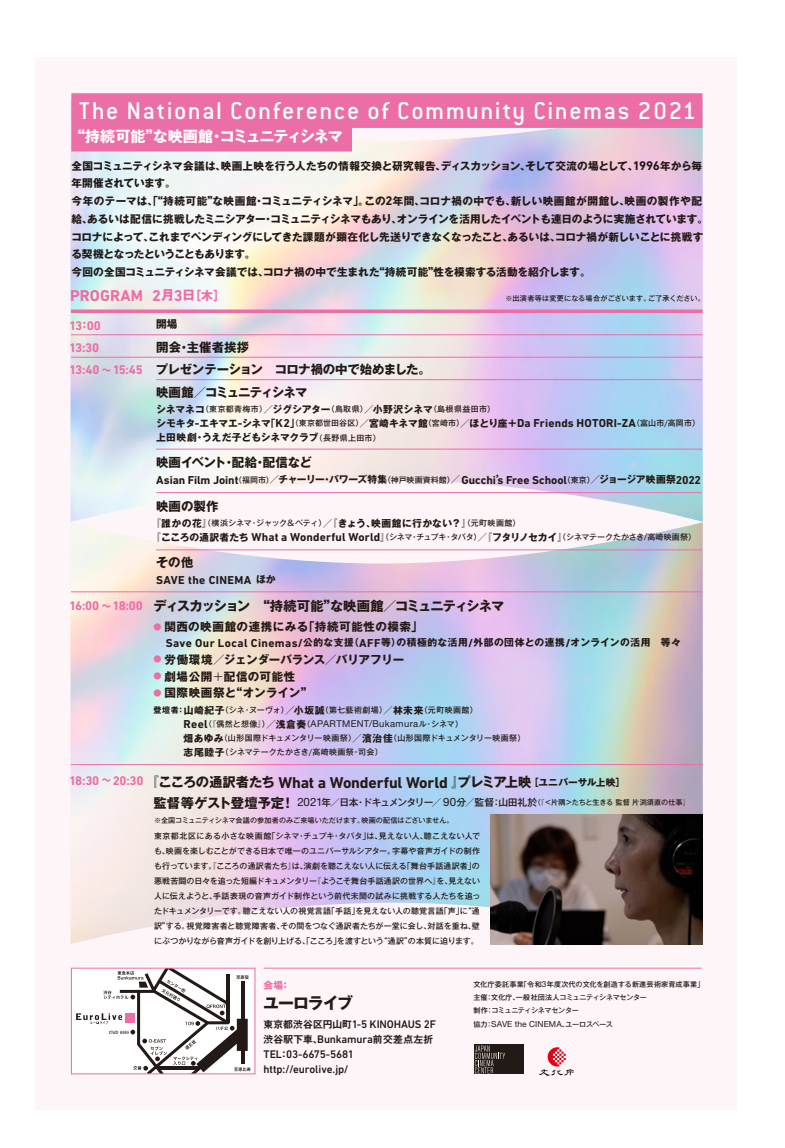
<style>
.page{position:relative;width:785px;height:1148px;background:#fff}
.page>*{position:absolute;margin:0;border:0;box-sizing:border-box;transform-origin:0 0}
.t1{font:500 26.62px "Conduit ITC Pro";letter-spacing:.06em;color:#fff}
.t2{font:700 16px "DIN Next LT Pro";letter-spacing:-.015em;color:#231916}
.t3{font:700 16px "DIN Next LT Pro";letter-spacing:.005em;color:#eb6ea6}
.t4{font:700 16px "Gothic MB101 Pro";letter-spacing:-.075em;color:#231916}
.t5{font:700 15px "Gothic MB101 Pro";letter-spacing:-.065em;color:#fff}
.t6{font:700 13.25px "Gothic MB101 Pro";letter-spacing:-.08em;color:#231916}
.t7{font:700 12.75px/22.1px "DIN Next LT Pro";letter-spacing:-.05em;color:#eb6ea6}
.t8{font:700 12.38px/22.1px "Gothic MB101 Pro";letter-spacing:-.01em;color:#231916}
.t9{font:700 12.38px "Gothic MB101 Pro";letter-spacing:-.07em;color:#231916}
.t10{font:700 12px "Gothic MB101 Pro";color:#eb6ea6}
.t11{font:700 11.75px "DIN Next LT Pro";letter-spacing:-.005em;color:#231916}
.t12{font:700 11.75px "DIN Next LT Pro";letter-spacing:.035em;color:#231916}
.t13{font:700 11.5px "Gothic MB101 Pro";letter-spacing:.045em;color:#231916}
.t14{font:700 11.5px "Gothic MB101 Pro";letter-spacing:-.01em;color:#231916}
.t15{font:500 11.25px/15px "DIN Next LT Pro";letter-spacing:-.01em;color:#231916}
.t16{font:700 10.62px/17.8px "Gothic MB101 Pro";letter-spacing:-.015em;color:#231916}
.t17{font:700 9.75px/14.1px "Gothic MB101 Pro";color:#231916}
.t18{font:500 9.75px "Gothic MB101 Pro";letter-spacing:-.065em;color:#231916}
.t19{font:700 9.75px "Gothic MB101 Pro";letter-spacing:.055em;color:#231916}
.t20{font:700 9.75px "Gothic MB101 Pro De";letter-spacing:.03em;color:#231916}
.t21{font:700 9.75px "Gothic MB101 Pro";color:#eb6ea6}
.t22{font:9.38px "Helvetica Neue LT Std";letter-spacing:.04em;color:#231916}
.t23{font:8.38px "Helvetica Neue LT Std";letter-spacing:.015em;color:#231916}
.t24{font:500 8px/15px "Gothic MB101 Pro";color:#231916;text-align:justify}
.t25{font:500 8px/14.1px "Gothic MB101 Pro";letter-spacing:-.02em;color:#231916}
.t26{font:500 8px "Gothic MB101 Pro";letter-spacing:.05em;color:#231916}
.t27{font:500 8px "Gothic MB101 Pro";letter-spacing:.045em;color:#231916}
.t28{font:500 7.12px/13.2px "Gothic MB101 Pro";color:#231916}
.t29{font:500 7.12px "Gothic MB101 Pro";letter-spacing:.03em;color:#231916}
.s1{font-family:"DIN Next LT Pro";font-size:12.75px}
.s2{font-family:"DIN Next LT Pro";font-size:16px}
.s3{font-size:13.25px}
.s4{font-family:"Gothic MB101 Pro";font-size:10.62px}
.s5{font-weight:700;font-size:9.75px}
.s6{font-family:"DIN Next LT Pro";font-size:11.75px}
.s7{font-weight:500;font-size:8px}
.s8{font-family:"Helvetica Neue LT Std";font-weight:400;font-size:9.38px}
.s9{font-family:"Gothic MB101 Pro";font-weight:500;font-size:8px}
.s10{font-family:"Gothic MB101 Pro";font-size:9.75px}
.s11{font-family:"DIN Next LT Pro";font-weight:700;font-size:11.75px}
.s12{font-size:8px;color:#eb6ea6}
.s13{font-family:"Koz Go Pr 6 N";font-weight:400}
.s14{font-weight:700}
.s15{font-family:"Gothic MB101 Pro";font-weight:700;font-size:9.75px}
.s16{font-family:"DIN Next LT Pro";font-size:12.75px;color:#eb6ea6}
.s17{font-size:10.62px;color:#eb6ea6}
.s18{font-family:"Gothic MB101 Pro";font-size:13.25px}
.s19{font-weight:700;font-size:13.25px}
.s20{font-family:"Helvetica Neue LT Std";font-weight:400;font-size:11.5px}
.s21{font-size:7.12px}
.s22{font-family:"Gothic MB101 Pro De";font-weight:700;font-size:9.75px}
.s23{font-family:"DIN Next LT Pro";font-weight:500;font-size:11.25px}
.s24{font-family:"Helvetica Neue LT Std";font-weight:400;font-size:8.38px}
.s25{font-family:"Gothic MB101 Pro";font-weight:500;font-size:7.12px}
</style>
<div class="page">
<div style="left:36px;top:58px;width:701px;height:1052px;background:#fef5f8"></div>
<img style="left:70px;top:100px;width:633px;height:844px">
<svg style="left:71px;top:93px;width:631px;height:58px;background:#e986b4"></svg>
<svg style="left:71px;top:309px;width:631px;height:4px;background:#e87cae"></svg>
<hr style="left:71px;top:591px;width:631px;height:1px;background:#eb6ea6">
<hr style="left:71px;top:764px;width:631px;height:1px;background:#eb6ea6">
<hr style="left:263px;top:968px;width:438px;height:1px;background:#eb6ea6">
<hr style="left:71px;top:334px;width:631px;height:1px;background:#eb6ea6">
<hr style="left:71px;top:357px;width:631px;height:1px;background:#eb6ea6">
<hr style="left:156px;top:449px;width:546px;height:1px;background:#eb6ea6">
<hr style="left:156px;top:492px;width:546px;height:1px;background:#eb6ea6">
<hr style="left:156px;top:550px;width:546px;height:1px;background:#eb6ea6">
<hr style="left:156px;top:379px;width:546px;height:1px;background:#eb6ea6">
<div style="left:474px;top:1044px;width:50px;height:30px;background:#231916"></div>
<svg style="left:475px;top:1045px;width:30px;height:28px"></svg>
<svg style="left:539px;top:1047px;width:35px;height:29px"></svg>
<img style="left:491px;top:814px;width:211px;height:130px">
<div style="left:71px;top:968px;width:184px;height:106px;background:#fff"></div>
<svg style="left:76px;top:970px;width:175px;height:102px"></svg>
<div style="left:71px;top:968px;width:184px;height:106px;border:1px solid #eb6ea6"></div>
<h1 class="t1" style="left:79px;top:95px;width:618px">The National Conference of Community Cinemas 2021</h1>
<h3 class="t5" style="left:70px;top:124px;width:274px">“持続可能”な映画館・コミュニティシネマ</h3>
<p class="t16" style="left:71px;top:155px;width:638px">全国コミュニティシネマ会議は、映画上映を行う人たちの情報交換と研究報告、ディスカッション、そして交流の場として、<span class="s1">1996</span>年から毎年開催されています。<br>今年のテーマは、「“持続可能”な映画館・コミュニティシネマ」。この<span class="s1">2</span>年間、コロナ禍の中でも、新しい映画館が開館し、映画の製作や配給、あるいは配信に挑戦したミニシアター・コミュニティシネマもあり、オンラインを活用したイベントも連日のように実施されています。コロナによって、これまでペンディングにしてきた課題が顕在化し先送りできなくなったこと、あるいは、コロナ禍が新しいことに挑戦する契機となったということもあります。<br>今回の全国コミュニティシネマ会議では、コロナ禍の中で生まれた“持続可能”性を模索する活動を紹介します。</p>
<h2 class="t3" style="left:70px;top:287px;width:74px">PROGRAM</h2>
<h3 class="t10" style="left:152px;top:285px;width:75px"><span class="s2">2</span><span class="s3">月</span><span class="s2">3</span><span class="s3">日</span>［木］</h3>
<p class="t29" style="left:505px;top:293px;width:201px">※出演者等は変更になる場合がございます。ご了承ください。</p>
<h3 class="t7" style="left:69px;top:314px;width:75px">13<span class="s4">：</span>00<br>13:30<br>13:40 <span class="s4">～</span>15:45</h3>
<h3 class="t16" style="left:156px;top:314px;width:23px">開場</h3>
<h3 class="t8" style="left:156px;top:334px;width:276px">開会・主催者挨拶<br>プレゼンテーション　コロナ禍の中で始めました。</h3>
<h3 class="t9" style="left:156px;top:382px;width:153px">映画館／コミュニティシネマ</h3>
<p class="t26" style="left:156px;top:402px;width:341px"><span class="s5">シネマネコ</span>（東京都青梅市）<span class="s5">／ジグシアター</span>（鳥取県）<span class="s5">／小野沢シネマ</span>（島根県益田市）</p>
<p class="t17" style="left:156px;top:415px;width:545px">シモキタ<span class="s6">-</span>エキマエ<span class="s6">-</span>シネマ「<span class="s6">K2</span>」<span class="s7">（東京都世田谷区）</span>／宮崎キネマ館<span class="s7">（宮崎市）</span>／ほとり座＋<span class="s6">Da Friends HOTORI-ZA</span><span class="s7">（富山市</span><span class="s8">/</span><span class="s7">高岡市）</span>上田映劇・うえだ子どもシネマクラブ<span class="s7">（長野県上田市）</span></p>
<h3 class="t8" style="left:156px;top:450px;width:157px">映画イベント・配給・配信など</h3>
<h3 class="t11" style="left:156px;top:473px;width:546px">Asian Film Joint<span class="s9">（福岡市）</span><span class="s10">／チャーリー・バワーズ特集</span><span class="s9">（神戸映画資料館）</span><span class="s10">／</span> Gucchi<span class="s10">’</span>s Free School<span class="s9">（東京）</span><span class="s10">／ジョージア映画祭</span>2022</h3>
<h3 class="t8" style="left:156px;top:494px;width:64px">映画の製作</h3>
<p class="t25" style="left:151px;top:515px;width:546px"><span class="s5">『誰かの花』</span>（横浜シネマ・ジャック＆ベティ）<span class="s5">／『きょう、映画館に行かない？』</span>（元町映画館）<br><span class="s5">『こころの通訳者たち</span> <span class="s11">What a Wonderful World</span><span class="s5">』</span>（シネマ・チュプキ・タバタ）<span class="s5">／『フタリノセカイ』</span>（シネマテークたかさき<span class="s8">/</span>高崎映画祭）</p>
<h3 class="t8" style="left:156px;top:550px;width:39px">その他</h3>
<h3 class="t12" style="left:156px;top:573px;width:121px">SAVE the CINEMA <span class="s10">ほか</span></h3>
<h3 class="t13" style="left:154px;top:617px;width:271px"><span class="s12">●</span> 関西の映画館の連携にみる「持続可能性の模索」</h3>
<p class="t19" style="left:166px;top:634px;width:517px"><span class="s6">Save Our Local Cinemas/</span>公的な支援（<span class="s6">AFF</span>等）の積極的な活用<span class="s6">/</span>外部の団体との連携<span class="s6">/</span>オンラインの活用　等々</p>
<h3 class="t14" style="left:154px;top:650px;width:252px"><span class="s12">●</span> 労働環境／ジェンダーバランス／バリアフリー</h3>
<h3 class="t13" style="left:154px;top:666px;width:143px"><span class="s12">●</span> 劇場公開<span class="s13">＋</span>配信の可能性</h3>
<h3 class="t13" style="left:154px;top:683px;width:160px"><span class="s12">●</span> 国際映画祭と“オンライン”</h3>
<p class="t27" style="left:154px;top:703px;width:326px"><span class="s14">登壇者：</span><span class="s5">山崎紀子</span>（シネ・ヌーヴォ）<span class="s5">／小坂誠</span>（第七藝術劇場）<span class="s5">／林未来</span>（元町映画館）</p>
<p class="t22" style="left:154px;top:718px;width:311px"><span class="s15">　　　</span><span class="s11">Reel</span><span class="s9">（『偶然と想像』）</span><span class="s15">／浅倉奏</span><span class="s9">（</span>APARTMENT/Bukamura<span class="s9">ル・シネマ）</span></p>
<p class="t24" style="left:154px;top:730px;width:373px;line-height:14.1px"><span class="s5">　　　畑あゆみ</span>（山形国際ドキュメンタリー映画祭）<span class="s5">／濱治佳</span>（山形国際ドキュメンタリー映画祭）<span class="s5">　　　志尾睦子</span>（シネマテークたかさき<span class="s8">/</span>高崎映画祭・司会）</p>
<h3 class="t6" style="left:69px;top:595px;width:437px"><span class="s16">16:00</span> <span class="s17">～</span><span class="s16">18:00</span> ディスカッション　“持続可能”な映画館／コミュニティシネマ</h3>
<h2 class="t2" style="left:69px;top:773px;width:557px"><sup>18:30</sup> <sup>～</sup><sup>20:30</sup> <span class="s18">『こころの通訳者たち</span> What a Wonderful World <span class="s18">』プレミア上映</span><span class="s10">［ユニバーサル上映］</span></h2>
<p class="t18" style="left:154px;top:794px;width:538px"><span class="s19">監督等ゲスト登壇予定！</span> <span class="s20">2021</span>年／日本・ドキュメンタリー／ <span class="s20">90</span>分／監督：山田礼於<span class="s21">（『＜片隅＞たちと生きる監督片渕須直の仕事』</span></p>
<p class="t28" style="left:154px;top:812px;width:301px">※全国コミュニティシネマ会議の参加者のみご来場いただけます。映画の配信はございません。</p>
<p class="t24" style="left:154px;top:827px;width:328px">東京都北区にある小さな映画館「シネマ・チュプキ・タバタ」は、見えない人、聴こえない人でも、映画を楽しむことができる日本で唯一のユニバーサルシアター。字幕や音声ガイドの制作も行っています。『こころの通訳者たち』は、演劇を聴こえない人に伝える「舞台手話通訳者」の悪戦苦闘の日々を追った短編ドキュメンタリー『ようこそ舞台手話通訳の世界へ』を、見えない人に伝えようと、手話表現の音声ガイド制作という前代未聞の試みに挑戦する人たちを追ったドキュメンタリーです。聴こえない人の視覚言語「手話」を見えない人の聴覚言語「声」に“通訳”する。視覚障害者と聴覚障害者、その間をつなぐ通訳者たちが一堂に会し、対話を重ね、壁にぶつかりながら音声ガイドを創り上げる、「こころ」を渡すという“通訳”の本質に迫ります。</p>
<p class="t21" style="left:263px;top:977px;width:28px">会場：</p>
<h2 class="t4" style="left:263px;top:990px;width:91px">ユーロライブ</h2>
<h3 class="t15" style="left:263px;top:1017px;width:174px"><span class="s22">東京都渋谷区円山町</span>1-5 KINOHAUS 2F</h3>
<p class="t20" style="left:263px;top:1031px;width:171px">渋谷駅下車、<span class="s23">Bunkamura</span>前交差点左折</p>
<h3 class="t15" style="left:263px;top:1047px;width:92px">TEL<span class="s22">：</span>03-6675-5681 http://eurolive.jp/</h3>
<p class="t28" style="left:473px;top:976px;width:232px">文化庁委託事業「令和<span class="s24">3</span>年度次代の文化を創造する新進芸術家育成事業」主催：文化庁、一般社団法人コミュニティシネマセンター<br>制作：コミュニティシネマセンター　</p>
<p class="t23" style="left:473px;top:1018px;width:141px"><span class="s25">協力：</span>SAVE the CINEMA<span class="s25">、ユーロスペース</span></p>
</div>
